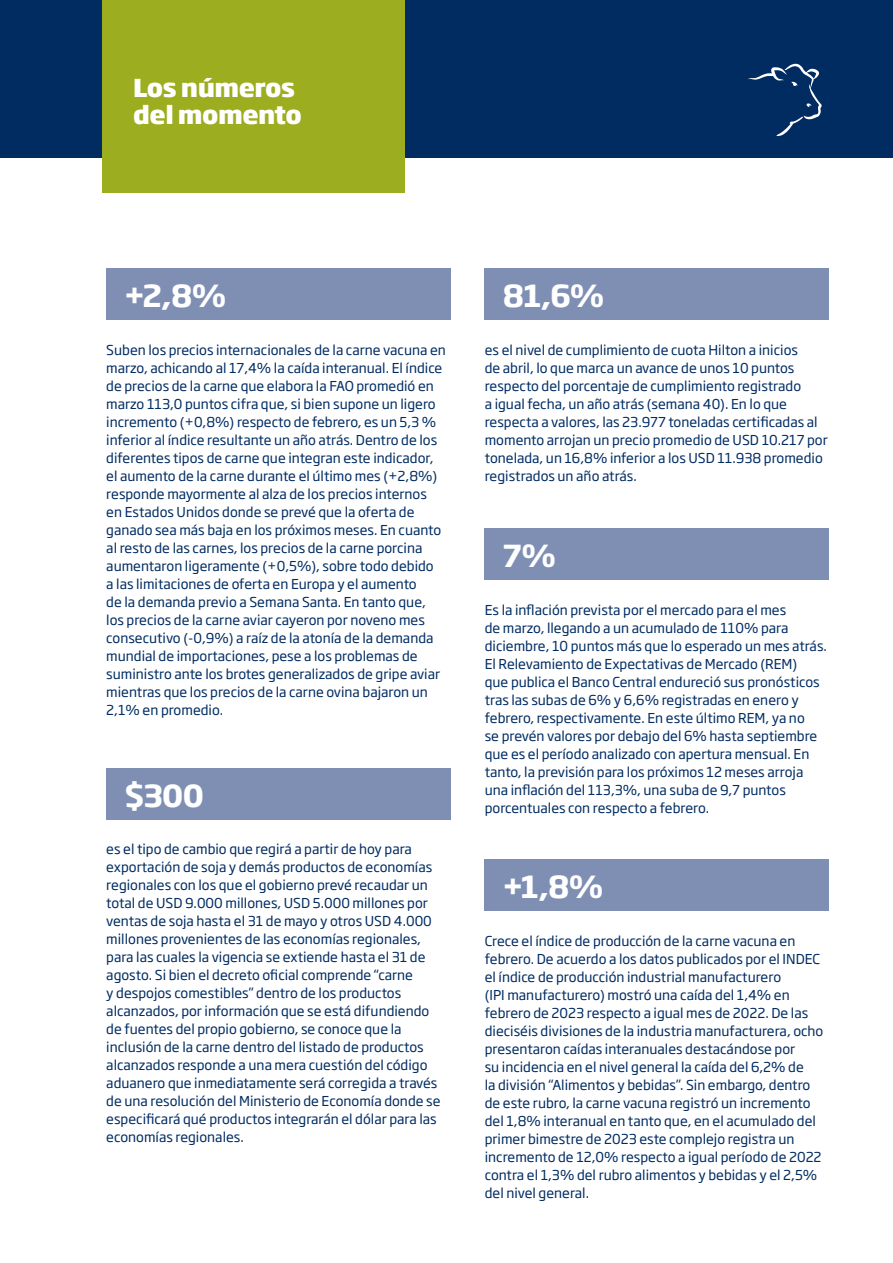
<style>
.page{position:relative;width:893px;height:1263px;background:#fff}
.page>*{position:absolute;margin:0;border:0;box-sizing:border-box;transform-origin:0 0}
.t1{font:700 30px "Soho Gothic Pro";color:#fff}
.t2{font:800 24.45px/27.2px "Soho Gothic Pro";letter-spacing:-.02em;color:#fff}
.t3{font:13.5px/18px "Soho Gothic Pro";color:#002c62}
</style>
<div class="page">
<div style="left:0;top:0;width:893px;height:157px;background:#002c62"></div>
<svg style="left:748px;top:64px;width:74px;height:73px"></svg>
<div style="left:102px;top:0;width:303px;height:193px;background:#9dad20"></div>
<div style="left:106px;top:269px;width:345px;height:51px;background:#7f8fb4"></div>
<div style="left:485px;top:269px;width:344px;height:51px;background:#7f8fb4"></div>
<div style="left:485px;top:529px;width:344px;height:51px;background:#7f8fb4"></div>
<div style="left:485px;top:860px;width:344px;height:51px;background:#7f8fb4"></div>
<div style="left:106px;top:768px;width:345px;height:51px;background:#7f8fb4"></div>
<h2 class="t2" style="left:133px;top:73px;width:170px">Los números del momento</h2>
<h1 class="t1" style="left:124px;top:272px;width:103px">+2,8%</h1>
<p class="t3" style="left:106px;top:340px;width:341px">Suben los precios internacionales de la carne vacuna en marzo, achicando al 17,4% la caída interanual. El índice de precios de la carne que elabora la FAO promedió en marzo 113,0 puntos cifra que, si bien supone un ligero incremento (+0,8%) respecto de febrero, es un 5,3 % inferior al índice resultante un año atrás. Dentro de los diferentes tipos de carne que integran este indicador, el aumento de la carne durante el último mes (+2,8%) responde mayormente al alza de los precios internos en Estados Unidos donde se prevé que la oferta de ganado sea más baja en los próximos meses. En cuanto al resto de las carnes, los precios de la carne porcina aumentaron ligeramente (+0,5%), sobre todo debido<br>a las limitaciones de oferta en Europa y el aumento<br>de la demanda previo a Semana Santa. En tanto que, los precios de la carne aviar cayeron por noveno mes consecutivo (-0,9%) a raíz de la atonía de la demanda mundial de importaciones, pese a los problemas de suministro ante los brotes generalizados de gripe aviar mientras que los precios de la carne ovina bajaron un 2,1% en promedio.</p>
<h1 class="t1" style="left:124px;top:772px;width:81px">$300</h1>
<p class="t3" style="left:106px;top:839px;width:336px">es el tipo de cambio que regirá a partir de hoy para exportación de soja y demás productos de economías regionales con los que el gobierno prevé recaudar un total de USD 9.000 millones, USD 5.000 millones por ventas de soja hasta el 31 de mayo y otros USD 4.000 millones provenientes de las economías regionales, para las cuales la vigencia se extiende hasta el 31 de agosto. Si bien el decreto oficial comprende “carne<br>y despojos comestibles” dentro de los productos alcanzados, por información que se está difundiendo de fuentes del propio gobierno, se conoce que la inclusión de la carne dentro del listado de productos alcanzados responde a una mera cuestión del código aduanero que inmediatamente será corregida a través de una resolución del Ministerio de Economía donde se especificará qué productos integrarán el dólar para las economías regionales.</p>
<h1 class="t1" style="left:503px;top:272px;width:103px">81,6%</h1>
<p class="t3" style="left:485px;top:340px;width:344px">es el nivel de cumplimiento de cuota Hilton a inicios<br>de abril, lo que marca un avance de unos 10 puntos respecto del porcentaje de cumplimiento registrado<br>a igual fecha, un año atrás (semana 40). En lo que respecta a valores, las 23.977 toneladas certificadas al momento arrojan un precio promedio de USD 10.217 por tonelada, un 16,8% inferior a los USD 11.938 promedio registrados un año atrás.</p>
<h1 class="t1" style="left:503px;top:532px;width:55px">7%</h1>
<p class="t3" style="left:485px;top:600px;width:344px">Es la inflación prevista por el mercado para el mes<br>de marzo, llegando a un acumulado de 110% para diciembre, 10 puntos más que lo esperado un mes atrás.<br>El Relevamiento de Expectativas de Mercado (REM)<br>que publica el Banco Central endureció sus pronósticos tras las subas de 6% y 6,6% registradas en enero y febrero, respectivamente. En este último REM, ya no<br>se prevén valores por debajo del 6% hasta septiembre que es el período analizado con apertura mensual. En tanto, la previsión para los próximos 12 meses arroja una inflación del 113,3%, una suba de 9,7 puntos porcentuales con respecto a febrero.</p>
<h1 class="t1" style="left:503px;top:863px;width:102px">+1,8%</h1>
<p class="t3" style="left:485px;top:931px;width:340px">Crece el índice de producción de la carne vacuna en febrero. De acuerdo a los datos publicados por el INDEC el índice de producción industrial manufacturero<br>(IPI manufacturero) mostró una caída del 1,4% en febrero de 2023 respecto a igual mes de 2022. De las dieciséis divisiones de la industria manufacturera, ocho presentaron caídas interanuales destacándose por<br>su incidencia en el nivel general la caída del 6,2% de<br>la división “Alimentos y bebidas”. Sin embargo, dentro de este rubro, la carne vacuna registró un incremento del 1,8% interanual en tanto que, en el acumulado del primer bimestre de 2023 este complejo registra un incremento de 12,0% respecto a igual período de 2022 contra el 1,3% del rubro alimentos y bebidas y el 2,5% del nivel general.</p>
</div>
